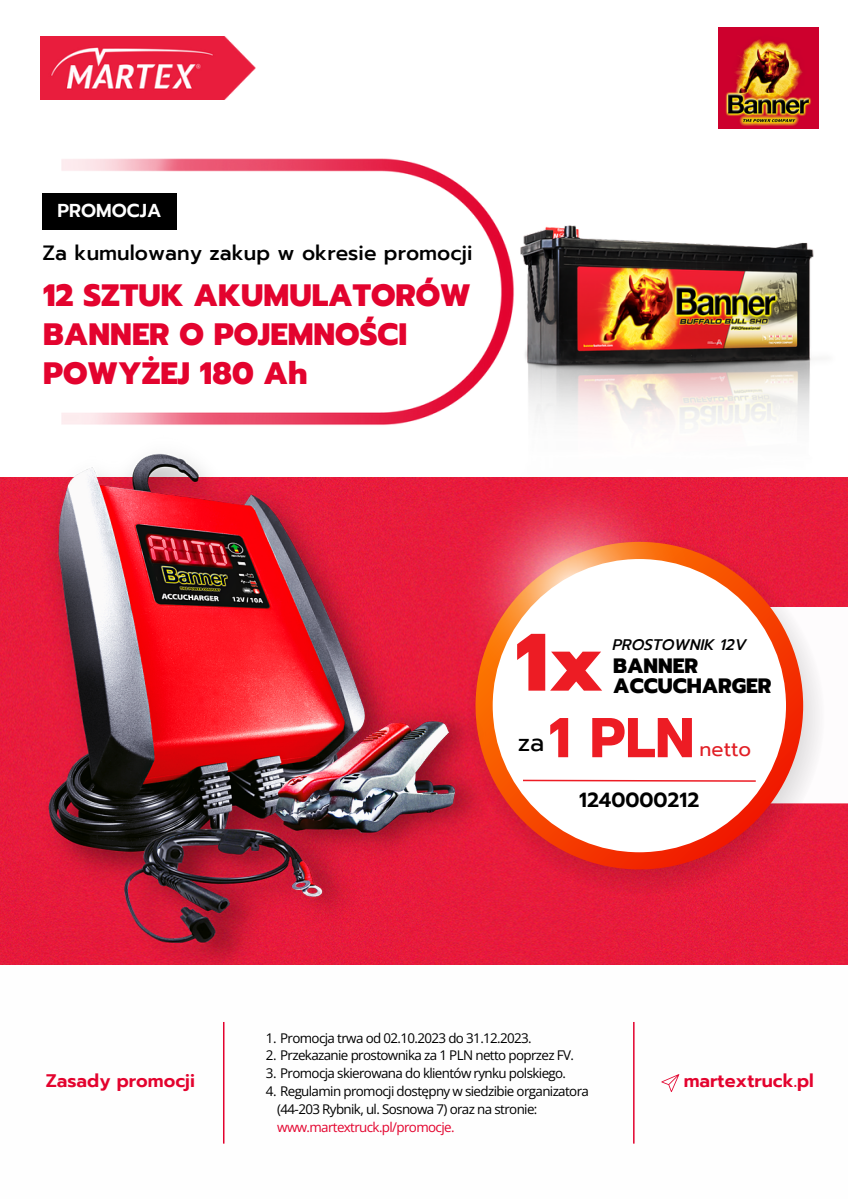
<style>
.page{position:relative;width:848px;height:1199px;background:#fff}
.page>*{position:absolute;margin:0;border:0;box-sizing:border-box;transform-origin:0 0}
.t1{font:800 81.2px "Prompt";color:#ed1c24}
.t2{font:700 56px "Prompt";color:#ed1c24}
.t3{font:800 30.8px/39px "Prompt";color:#e3032e}
.t4{font:25px "Prompt";color:#000}
.t5{font:800 20.8px/19.8px "Prompt";color:#000}
.t6{font:500 20.6px "Prompt";color:#000}
.t7{font:600 20.4px "Prompt";color:#000}
.t8{font:20px "Prompt";color:#e11f26}
.t9{font:600 18.6px "Prompt";color:#fefefe}
.t10{font:600 18.2px "Prompt";color:#e3032e}
.t11{font:italic 500 15.4px "Prompt";color:#000}
.t12{font:13.4px/17.8px "Open Sans";letter-spacing:-.045em;color:#000}
.s1{color:#e3032e}
</style>
<div class="page">
<img style="left:41px;top:36px;width:215px;height:64px">
<img style="left:718px;top:28px;width:100px;height:100px">
<img style="left:42px;top:158px;width:445px;height:267px">
<div style="left:43px;top:193px;width:133px;height:37px;background:#000"></div>
<img style="left:416px;top:212px;width:398px;height:213px">
<img style="left:0;top:477px;width:848px;height:488px">
<div style="left:592px;top:607px;width:256px;height:196px;background:#fefcfd"></div>
<svg style="left:497px;top:537px;width:327px;height:358px;background:#e6465f"></svg>
<svg style="left:475px;top:542px;width:328px;height:327px;background:#f33402"></svg>
<img style="left:492px;top:559px;width:294px;height:293px;border-radius:50%">
<svg style="left:521px;top:779px;width:236px;height:3px"></svg>
<svg style="left:497px;top:477px;width:200px;height:236px"></svg>
<img style="left:36px;top:453px;width:461px;height:512px">
<hr style="left:223px;top:1022px;width:1px;height:121px;background:#e3032e">
<svg style="left:661px;top:1074px;width:18px;height:18px"></svg>
<hr style="left:633px;top:1022px;width:1px;height:121px;background:#e3032e">
<p class="t9" style="left:58px;top:196px;width:105px">PROMOCJA</p>
<p class="t6" style="left:43px;top:238px;width:431px">Za kumulowany zakup w okresie promocji</p>
<p class="t3" style="left:43px;top:276px;width:429px">12 SZTUK AKUMULATORÓW<br>BANNER O POJEMNOŚCI<br>POWYŻEJ 180 Ah</p>
<p class="t1" style="left:515px;top:602px;width:90px">1x</p>
<p class="t11" style="left:612px;top:633px;width:135px">PROSTOWNIK 12V</p>
<p class="t5" style="left:613px;top:656px;width:160px">BANNER<br>ACCUCHARGER</p>
<p class="t2" style="left:549px;top:696px;width:147px">1 PLN</p>
<p class="t4" style="left:518px;top:724px;width:28px">za</p>
<p class="t8" style="left:699px;top:734px;width:53px">netto</p>
<p class="t7" style="left:579px;top:785px;width:121px">1240000212</p>
<p class="t12" style="left:266px;top:1028px;width:267px">1. Promocja trwa od 02.10.2023 do 31.12.2023.</p>
<p class="t12" style="left:266px;top:1046px;width:309px">2. Przekazanie prostownika za 1 PLN netto poprzez FV.</p>
<p class="t12" style="left:266px;top:1064px;width:301px">3. Promocja skierowana do klientów rynku polskiego.</p>
<p class="t12" style="left:277px;top:1082px;width:313px;text-indent:-11px">4. Regulamin promocji dostępny w siedzibie organizatora (44-203 Rybnik, ul. Sosnowa 7) oraz na stronie: <span class="s1">www.martextruck.pl/promocje.</span></p>
<p class="t10" style="left:46px;top:1067px;width:151px">Zasady promocji</p>
<p class="t10" style="left:683px;top:1067px;width:132px">martextruck.pl</p>
</div>
